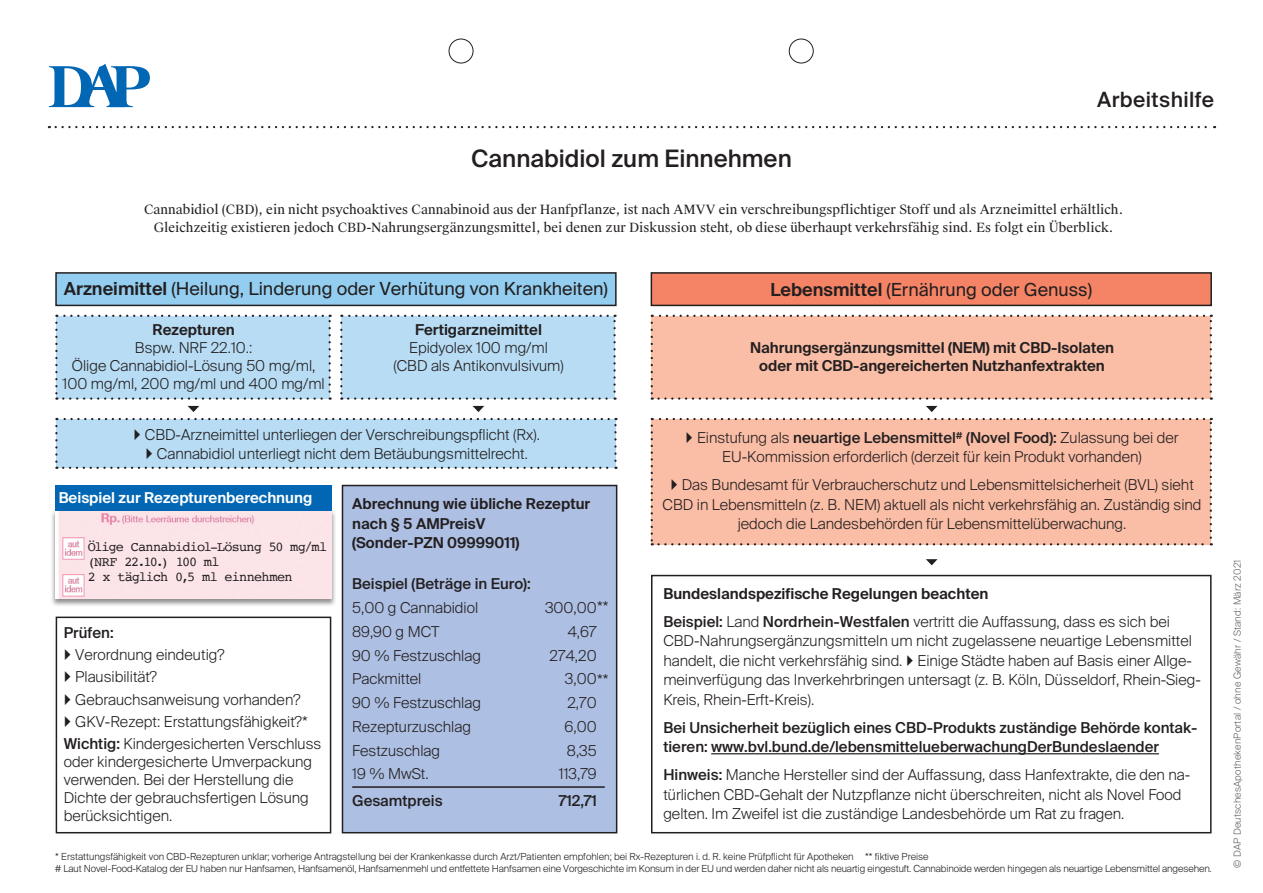
<style>
.page{position:relative;width:1263px;height:893px;background:#fff}
.page>*{position:absolute;margin:0;border:0;box-sizing:border-box;transform-origin:0 0}
.t1{font:500 24px "Suisse Intl";color:#231f20}
.t2{font:500 21px "Suisse Intl";letter-spacing:.02em;color:#231f20}
.t3{font:18px "Suisse Intl";color:#231f20}
.t4{font:300 15px/19.5px "Suisse Intl";color:#231f20}
.t5{font:600 15px/19.5px "Suisse Intl";color:#231f20}
.t6{font:500 15px/19.5px "Suisse Intl";color:#231f20}
.t7{font:600 15px "Suisse Intl";color:#fff}
.t8{font:13.5px/15px "Courier";letter-spacing:-.055em;color:#231f20}
.t9{font:12.75px/18px "Suisse Works";color:#231f20;text-align:center}
.t10{font:300 9.75px/12px "Suisse Intl";letter-spacing:-.01em;color:#231f20}
.t11{font:300 9.75px "Suisse Intl";letter-spacing:.02em;color:#636366}
.s1{font-weight:600}
.s2{font-weight:500}
.s3{font-weight:300}
</style>
<div class="page">
<div style="left:56px;top:617px;width:275px;height:216px;border:2px solid #231f20"></div>
<div style="left:55px;top:315px;width:276px;height:85px;background:#b7dcf4"></div>
<div style="left:651px;top:575px;width:560px;height:258px;border:2px solid #231f20"></div>
<hr style="left:711px;top:753px;width:448px;height:1px;background:#231f20">
<div style="left:340px;top:315px;width:276px;height:85px;background:#b7dcf4"></div>
<div style="left:651px;top:315px;width:561px;height:85px;background:#fabda6"></div>
<div style="left:56px;top:273px;width:560px;height:32px;background:#93cef0"></div>
<div style="left:55px;top:272px;width:562px;height:34px;border:2px solid #231f20"></div>
<div style="left:651px;top:273px;width:560px;height:32px;background:#f48465"></div>
<div style="left:651px;top:272px;width:561px;height:34px;border:2px solid #231f20"></div>
<svg style="left:56px;top:126px;width:1159px;height:2px"></svg>
<div style="left:449px;top:39px;width:24px;height:24px;border:1px solid #231f20;border-radius:50%"></div>
<div style="left:789px;top:39px;width:24px;height:24px;border:1px solid #231f20;border-radius:50%"></div>
<svg style="left:49px;top:64px;width:101px;height:43px"></svg>
<svg style="left:188px;top:406px;width:11px;height:6px"></svg>
<svg style="left:472px;top:406px;width:12px;height:6px"></svg>
<svg style="left:926px;top:559px;width:11px;height:6px"></svg>
<svg style="left:926px;top:406px;width:11px;height:6px"></svg>
<div style="left:51px;top:509px;width:285px;height:99px;background:#231f20;opacity:.5"></div>
<img style="left:55px;top:510px;width:277px;height:89px">
<div style="left:55px;top:485px;width:277px;height:25px;background:#0166b3"></div>
<div style="left:342px;top:485px;width:275px;height:348px;background:#adbfe2"></div>
<div style="left:342px;top:485px;width:275px;height:348px;border:2px solid #231f20"></div>
<hr style="left:352px;top:786px;width:253px;height:2px;background:#231f20">
<div style="left:55px;top:418px;width:562px;height:51px;background:#b7dcf4"></div>
<div style="left:651px;top:418px;width:561px;height:127px;background:#fabda6"></div>
<h1 class="t1" style="left:471px;top:145px;width:322px">Cannabidiol zum Einnehmen</h1>
<h2 class="t2" style="left:1097px;top:87px;width:118px">Arbeitshilfe</h2>
<p class="t9" style="left:144px;top:201px;width:981px">Cannabidiol (CBD), ein nicht psychoaktives Cannabinoid aus der Hanfpflanze, ist nach AMVV ein verschreibungspflichtiger Stoff und als Arzneimittel erhältlich.<br>Gleichzeitig existieren jedoch CBD-Nahrungsergänzungsmittel, bei denen zur Diskussion steht, ob diese überhaupt verkehrsfähig sind. Es folgt ein Überblick.</p>
<p class="t3" style="left:64px;top:278px;width:546px"><span class="s1">Arzneimittel</span> (Heilung, Linderung oder Verhütung von Krankheiten)</p>
<p class="t3" style="left:770px;top:279px;width:323px"><span class="s1">Lebensmittel</span> (Ernährung oder Genuss)</p>
<p class="t5" style="left:153px;top:320px;width:84px">Rezepturen</p>
<p class="t4" style="left:63px;top:339px;width:264px;line-height:18px;text-align:center">Bspw. NRF 22.10.:<br>Ölige Cannabidiol-Lösung 50 mg/ml,<br>100 mg/ml, 200 mg/ml und 400 mg/ml</p>
<p class="t4" style="left:145px;top:424px;width:397px;text-align:center">CBD-Arzneimittel unterliegen der Verschreibungspflicht (Rx).<br>Cannabidiol unterliegt nicht dem Betäubungsmittelrecht.</p>
<p class="t4" style="left:722px;top:428px;width:458px;text-indent:-25px">Einstufung als <span class="s2">neuartige Lebensmittel</span><sup>#</sup> <span class="s2">(Novel Food):</span> Zulassung bei der<br>EU-Kommission erforderlich (derzeit für kein Produkt vorhanden)</p>
<p class="t4" style="left:682px;top:475px;width:513px">Das Bundesamt für Verbraucherschutz und Lebensmittelsicherheit (BVL) sieht</p>
<p class="t4" style="left:662px;top:495px;width:540px">CBD in Lebensmitteln (z. B. NEM) aktuell als nicht verkehrsfähig an. Zuständig sind</p>
<p class="t4" style="left:738px;top:514px;width:390px">jedoch die Landesbehörden für Lebensmittelüberwachung.</p>
<p class="t5" style="left:415px;top:320px;width:128px">Fertigarzneimittel</p>
<p class="t4" style="left:393px;top:339px;width:172px;line-height:18px;text-align:center">Epidyolex 100 mg/ml (CBD als Antikonvulsivum)</p>
<p class="t5" style="left:750px;top:339px;width:366px;line-height:18px;text-align:center">Nahrungsergänzungsmittel (NEM) mit CBD-Isolaten oder mit CBD-angereicherten Nutzhanfextrakten</p>
<p class="t7" style="left:59px;top:489px;width:255px">Beispiel zur Rezepturenberechnung</p>
<p class="t5" style="left:352px;top:494px;width:240px">Abrechnung wie übliche Rezeptur nach § 5 AMPreisV<br>(Sonder-PZN 09999011)</p>
<p class="t6" style="left:352px;top:574px;width:180px">Beispiel (Beträge in Euro):</p>
<p class="t4" style="left:352px;top:598px;width:127px">5,00 g Cannabidiol</p>
<p class="t4" style="left:545px;top:598px;width:65px">300,00**</p>
<p class="t4" style="left:352px;top:622px;width:89px">89,90 g MCT</p>
<p class="t4" style="left:568px;top:622px;width:31px">4,67</p>
<p class="t4" style="left:352px;top:645px;width:130px">90 % Festzuschlag</p>
<p class="t4" style="left:550px;top:645px;width:49px">274,20</p>
<p class="t4" style="left:352px;top:669px;width:71px">Packmittel</p>
<p class="t4" style="left:565px;top:669px;width:45px">3,00**</p>
<p class="t4" style="left:352px;top:693px;width:130px">90 % Festzuschlag</p>
<p class="t4" style="left:567px;top:693px;width:31px">2,70</p>
<p class="t4" style="left:352px;top:717px;width:120px">Rezepturzuschlag</p>
<p class="t4" style="left:565px;top:717px;width:34px">6,00</p>
<p class="t4" style="left:352px;top:740px;width:89px">Festzuschlag</p>
<p class="t4" style="left:567px;top:740px;width:31px">8,35</p>
<p class="t4" style="left:352px;top:764px;width:78px">19 % MwSt.</p>
<p class="t4" style="left:559px;top:764px;width:39px">113,79</p>
<p class="t6" style="left:352px;top:791px;width:92px">Gesamtpreis</p>
<p class="t6" style="left:559px;top:791px;width:39px">712,71</p>
<p class="t8" style="left:88px;top:538px;width:241px">Ölige Cannabidiol-Lösung 50 mg/ml (NRF 22.10.) 100 ml<br>2 x täglich 0,5 ml einnehmen</p>
<p class="t5" style="left:663px;top:579px;width:508px;line-height:28px">Bundeslandspezifische Regelungen beachten<br><span class="s2">Beispiel:</span> <span class="s3">Land</span> <span class="s2">Nordrhein-Westfalen</span> <span class="s3">vertritt die Auffassung, dass es sich bei</span></p>
<p class="t4" style="left:663px;top:631px;width:539px">CBD-Nahrungsergänzungsmitteln um nicht zugelassene neuartige Lebensmittel handelt, die nicht verkehrsfähig sind. Einige Städte haben auf Basis einer Allge&shy;meinverfügung das Inverkehrbringen untersagt (z. B. Köln, Düsseldorf, Rhein-Sieg-Kreis, Rhein-Erft-Kreis).</p>
<p class="t6" style="left:663px;top:718px;width:536px">Bei Unsicherheit bezüglich eines CBD-Produkts zuständige Behörde kontak&shy;tieren: www.bvl.bund.de/lebensmittelueberwachungDerBundeslaender</p>
<p class="t4" style="left:663px;top:765px;width:528px"><span class="s2">Hinweis:</span> Manche Hersteller sind der Auffassung, dass Hanfextrakte, die den na&shy;türlichen CBD-Gehalt der Nutzpflanze nicht überschreiten, nicht als Novel Food gelten. Im Zweifel ist die zuständige Landesbehörde um Rat zu fragen.</p>
<p class="t6" style="left:64px;top:623px;width:51px">Prüfen:</p>
<p class="t4" style="left:75px;top:645px;width:151px">Verordnung eindeutig?</p>
<p class="t4" style="left:75px;top:667px;width:83px">Plausibilität?</p>
<p class="t4" style="left:75px;top:690px;width:227px">Gebrauchsanweisung vorhanden?</p>
<p class="t4" style="left:75px;top:712px;width:234px">GKV-Rezept: Erstattungsfähigkeit?*</p>
<p class="t4" style="left:64px;top:734px;width:259px"><span class="s2">Wichtig:</span> Kindergesicherten Verschluss</p>
<p class="t4" style="left:64px;top:753px;width:250px;line-height:18px">oder kindergesicherte Umverpackung verwenden. Bei der Herstellung die<br>Dichte der gebrauchsfertigen Lösung berücksichtigen.</p>
<p class="t10" style="left:55px;top:850px;width:1158px">* Erstattungsfähigkeit von CBD-Rezepturen unklar; vorherige Antragstellung bei der Krankenkasse durch Arzt/Patienten empfohlen; bei Rx-Rezepturen i. d. R. keine Prüfpflicht für Apotheken ** fiktive Preise<br># Laut Novel-Food-Katalog der EU haben nur Hanfsamen, Hanfsamenöl, Hanfsamenmehl und entfettete Hanfsamen eine Vorgeschichte im Konsum in der EU und werden daher nicht als neuartig eingestuft. Cannabinoide werden hingegen als neuartige Lebensmittel angesehen.</p>
<p class="t11" style="left:1232px;top:868px;width:310px;rotate:-90deg">© DAP DeutschesApothekenPortal / ohne Gewähr / Stand: März 2021</p>
</div>
